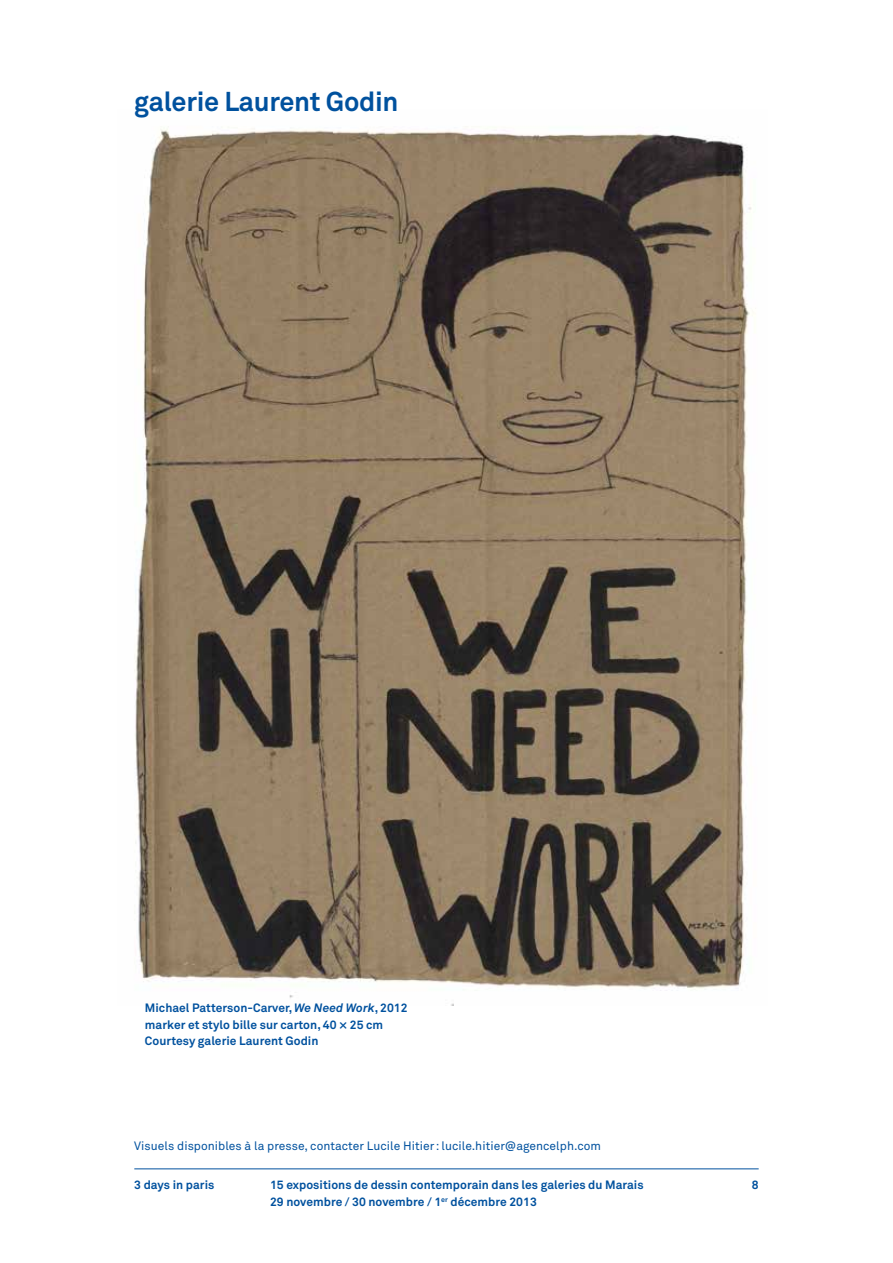
<style>
.page{position:relative;width:893px;height:1263px;background:#fff}
.page>*{position:absolute;margin:0;border:0;box-sizing:border-box;transform-origin:0 0}
.t1{font:700 27px "Akkurat";letter-spacing:-.01em;color:#00519e}
.t2{font:700 12px/16.5px "Akkurat";letter-spacing:.005em;color:#00519e}
.t3{font:12px "Akkurat";letter-spacing:.005em;color:#00519e}
.s1{font-style:italic}
</style>
<div class="page">
<hr style="left:134px;top:1168px;width:625px;height:1px;background:#00519e">
<img style="left:134px;top:127px;width:620px;height:878px">
<h1 class="t1" style="left:134px;top:85px;width:266px">galerie Laurent Godin</h1>
<p class="t2" style="left:145px;top:1000px;width:264px">Michael Patterson-Carver, <span class="s1">We Need Work</span>, 2012 marker et stylo bille sur carton, 40 × 25 cm<br>Courtesy galerie Laurent Godin</p>
<p class="t3" style="left:134px;top:1138px;width:468px">Visuels disponibles à la presse, contacter Lucile Hitier: lucile.hitier@agencelph.com</p>
<p class="t2" style="left:270px;top:1176px;width:375px">15 expositions de dessin contemporain dans les galeries du Marais<br>29 novembre / 30 novembre / 1<sup>er</sup> décembre 2013</p>
<p class="t2" style="left:134px;top:1176px;width:82px">3 days in paris</p>
<p class="t2" style="left:752px;top:1176px;width:8px">8</p>
</div>
